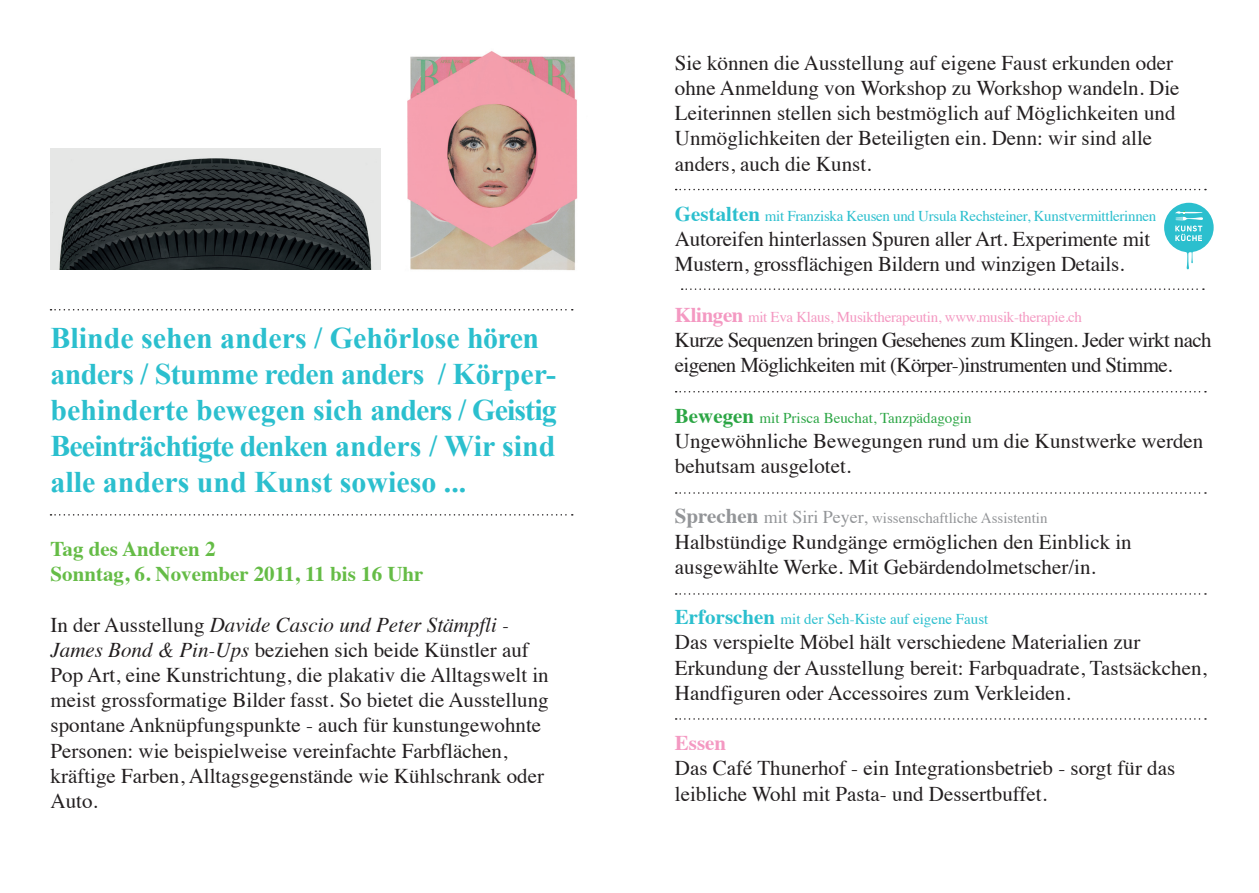
<style>
.page{position:relative;width:1259px;height:893px;background:#fff}
.page>*{position:absolute;margin:0;border:0;box-sizing:border-box;transform-origin:0 0}
.t1{font:700 30px/35.8px "Times New Roman";color:#2bbfce}
.t2{font:21px/25.2px "Times";color:#231f20}
.t3{font:21px/25.2px "Times";letter-spacing:-.03em;color:#231f20}
.t4{font:700 21px/25.2px "Times";color:#65bc46}
.t5{font:700 21px "Times";color:#f499c2}
.t6{font:15px "Times";letter-spacing:-.02em;color:#2bbfce}
.t7{font:15px "Times";letter-spacing:-.02em;color:#f499c2}
.t8{font:15px "Times";color:#939598}
.t9{font:15px "Times";color:#2bbfce}
.t10{font:15px "Times";color:#2ca645}
.s1{font-style:italic}
.s2{font-weight:700;font-size:21px}
.s3{font-size:18px}
</style>
<div class="page">
<svg style="left:675px;top:492px;width:531px;height:2px"></svg>
<svg style="left:675px;top:593px;width:531px;height:2px"></svg>
<svg style="left:675px;top:718px;width:531px;height:2px"></svg>
<svg style="left:675px;top:391px;width:531px;height:1px"></svg>
<svg style="left:675px;top:189px;width:531px;height:1px"></svg>
<svg style="left:681px;top:288px;width:523px;height:2px"></svg>
<svg style="left:50px;top:514px;width:523px;height:2px"></svg>
<svg style="left:50px;top:309px;width:523px;height:1px"></svg>
<div style="left:1164px;top:203px;width:49px;height:49px;background:#2bbfce;border-radius:50%"></div>
<svg style="left:1175px;top:226px;width:27px;height:15px"></svg>
<svg style="left:1186px;top:252px;width:7px;height:17px"></svg>
<svg style="left:1175px;top:211px;width:28px;height:9px"></svg>
<img style="left:50px;top:148px;width:330px;height:121px">
<img style="left:407px;top:51px;width:171px;height:219px">
<h1 class="t1" style="left:50px;top:319px;width:508px">Blinde sehen anders / Gehörlose hören anders / Stumme reden anders / Körper&shy;behinderte bewegen sich anders / Geistig Beeinträchtigte denken anders / Wir sind alle anders und Kunst sowieso ...</h1>
<p class="t4" style="left:50px;top:534px;width:375px">Tag des Anderen 2<br>Sonntag, 6. November 2011, 11 bis 16 Uhr</p>
<p class="t2" style="left:50px;top:610px;width:500px">In der Ausstellung <span class="s1">Davide Cascio und Peter Stämpfli - James Bond &amp; Pin-Ups</span> beziehen sich beide Künstler auf Pop Art, eine Kunstrichtung, die plakativ die Alltagswelt in meist grossformatige Bilder fasst. So bietet die Ausstellung spontane Anknüpfungspunkte - auch für kunstungewohnte Personen: wie beispielweise vereinfachte Farbflächen, kräftige Farben, Alltagsgegenstände wie Kühlschrank oder Auto.</p>
<p class="t2" style="left:675px;top:48px;width:506px">Sie können die Ausstellung auf eigene Faust erkunden oder ohne Anmeldung von Workshop zu Workshop wandeln. Die Leiterinnen stellen sich bestmöglich auf Möglichkeiten und Unmöglichkeiten der Beteiligten ein. Denn: wir sind alle anders, auch die Kunst.</p>
<p class="t6" style="left:675px;top:202px;width:483px"><span class="s2">Gestalten</span> mit Franziska Keusen und Ursula Rechsteiner, Kunstvermittlerinnen</p>
<p class="t2" style="left:675px;top:225px;width:477px">Autoreifen hinterlassen Spuren aller Art. Experimente mit<br>Mustern, grossflächigen Bildern und winzigen Details.</p>
<p class="t7" style="left:675px;top:303px;width:408px"><span class="s2">Klingen</span> mit Eva Klaus, Musiktherapeutin, www.musik-therapie.ch</p>
<p class="t3" style="left:675px;top:325px;width:538px">Kurze Sequenzen bringen Gesehenes zum Klingen. Jeder wirkt nach eigenen Möglichkeiten mit (Körper-)instrumenten und Stimme.</p>
<p class="t10" style="left:675px;top:403px;width:298px"><span class="s2">Bewegen</span> mit Prisca Beuchat, Tanzpädagogin</p>
<p class="t2" style="left:675px;top:426px;width:530px">Ungewöhnliche Bewegungen rund um die Kunstwerke werden behutsam ausgelotet.</p>
<p class="t8" style="left:675px;top:504px;width:374px"><span class="s2">Sprechen</span> <span class="s3">mit Siri Peyer,</span> wissenschaftliche Assistentin</p>
<p class="t2" style="left:675px;top:527px;width:458px">Halbstündige Rundgänge ermöglichen den Einblick in ausgewählte Werke. Mit Gebärdendolmetscher/in.</p>
<p class="t9" style="left:675px;top:605px;width:315px"><span class="s2">Erforschen</span> mit der Seh-Kiste auf eigene Faust</p>
<p class="t2" style="left:675px;top:628px;width:533px">Das verspielte Möbel hält verschiedene Materialien zur<br>Erkundung der Ausstellung bereit: Farbquadrate, Tastsäckchen,<br>Handfiguren oder Accessoires zum Verkleiden.</p>
<p class="t5" style="left:675px;top:723px;width:53px">Essen</p>
<p class="t2" style="left:675px;top:754px;width:502px">Das Café Thunerhof - ein Integrationsbetrieb - sorgt für das leibliche Wohl mit Pasta- und Dessertbuffet.</p>
</div>
